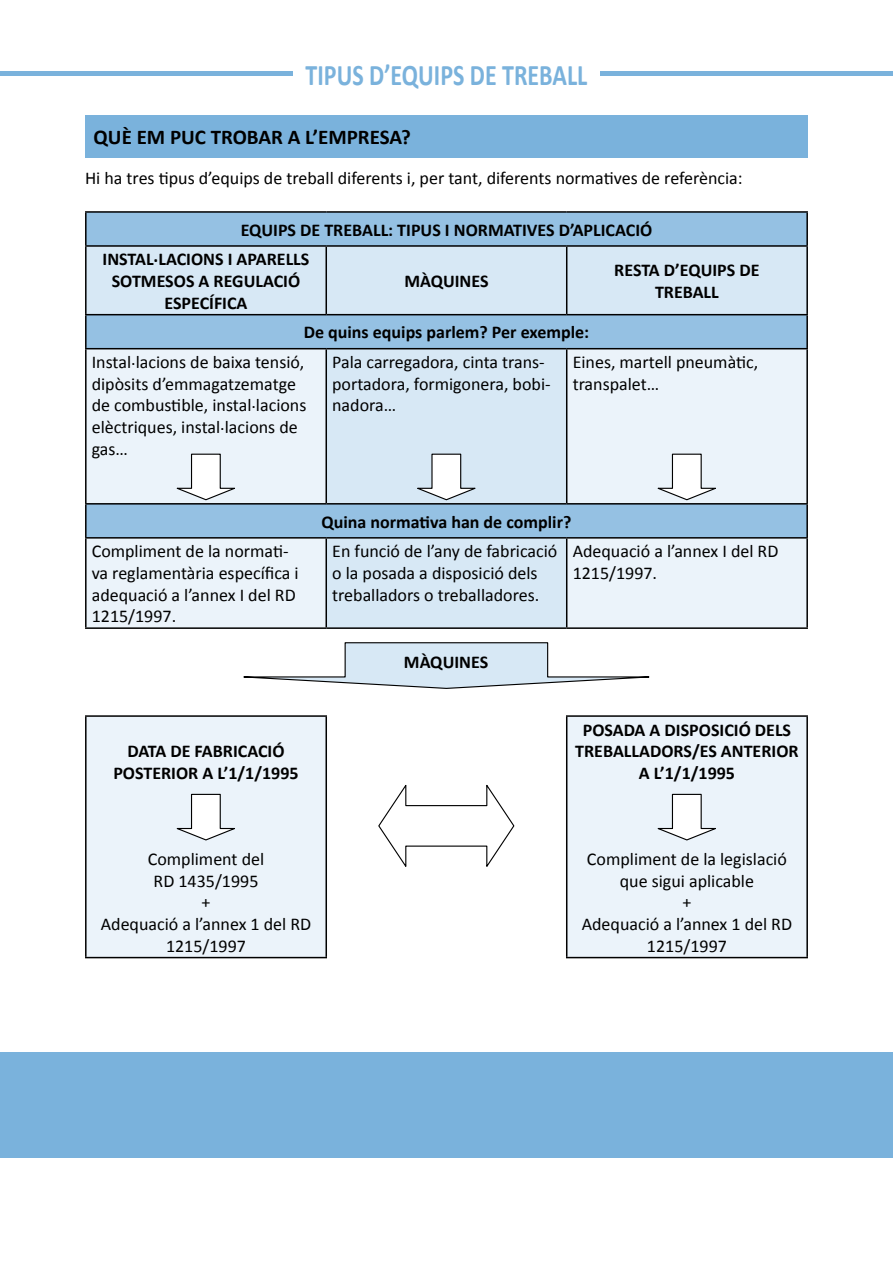
<style>
.page{position:relative;width:893px;height:1263px;background:#fff}
.page>*{position:absolute;margin:0;border:0;box-sizing:border-box;transform-origin:0 0}
.t1{font:700 30px "Calibri";color:#7ab2dc;scale:.8 1}
.t2{font:700 21px "Calibri";color:#000}
.t3{font:18px/21.6px "Calibri";color:#000}
.t4{font:700 18px/21.6px "Calibri";color:#000;text-align:center}
</style>
<div class="page">
<div style="left:0;top:1052px;width:893px;height:106px;background:#7ab2dc"></div>
<div style="left:0;top:71px;width:893px;height:5px;background:#7ab2dc"></div>
<div style="left:293px;top:52px;width:307px;height:43px;background:#fff"></div>
<div style="left:85px;top:115px;width:723px;height:42px;background:#7ab2dc"></div>
<div style="left:87px;top:213px;width:719px;height:32px;background:#95c1e3"></div>
<svg style="left:87px;top:247px;width:719px;height:101px;background:#c0d9ed"></svg>
<svg style="left:87px;top:349px;width:719px;height:278px;background:#dae9f5"></svg>
<hr style="left:85px;top:211px;width:241px;height:2px;background:#000">
<hr style="left:85px;top:213px;width:2px;height:32px;background:#000">
<hr style="left:326px;top:211px;width:241px;height:2px;background:#000">
<hr style="left:567px;top:211px;width:241px;height:2px;background:#000">
<hr style="left:806px;top:213px;width:2px;height:32px;background:#000">
<hr style="left:85px;top:245px;width:241px;height:2px;background:#000">
<hr style="left:85px;top:247px;width:2px;height:67px;background:#000">
<hr style="left:326px;top:245px;width:241px;height:2px;background:#000">
<hr style="left:325px;top:247px;width:2px;height:67px;background:#000">
<hr style="left:567px;top:245px;width:241px;height:2px;background:#000">
<hr style="left:566px;top:247px;width:1px;height:67px;background:#000">
<hr style="left:806px;top:247px;width:2px;height:67px;background:#000">
<hr style="left:85px;top:314px;width:241px;height:1px;background:#000">
<hr style="left:85px;top:315px;width:2px;height:33px;background:#000">
<hr style="left:326px;top:314px;width:241px;height:1px;background:#000">
<hr style="left:567px;top:314px;width:241px;height:1px;background:#000">
<hr style="left:806px;top:315px;width:2px;height:33px;background:#000">
<hr style="left:85px;top:348px;width:241px;height:1px;background:#000">
<hr style="left:85px;top:349px;width:2px;height:154px;background:#000">
<hr style="left:326px;top:348px;width:241px;height:1px;background:#000">
<hr style="left:325px;top:349px;width:2px;height:154px;background:#000">
<hr style="left:567px;top:348px;width:241px;height:1px;background:#000">
<hr style="left:566px;top:349px;width:1px;height:154px;background:#000">
<hr style="left:806px;top:349px;width:2px;height:154px;background:#000">
<hr style="left:85px;top:503px;width:241px;height:2px;background:#000">
<hr style="left:85px;top:505px;width:2px;height:32px;background:#000">
<hr style="left:326px;top:503px;width:241px;height:2px;background:#000">
<hr style="left:567px;top:503px;width:241px;height:2px;background:#000">
<hr style="left:806px;top:505px;width:2px;height:32px;background:#000">
<hr style="left:85px;top:537px;width:241px;height:2px;background:#000">
<hr style="left:85px;top:539px;width:2px;height:88px;background:#000">
<hr style="left:326px;top:537px;width:241px;height:2px;background:#000">
<hr style="left:325px;top:539px;width:2px;height:88px;background:#000">
<hr style="left:567px;top:537px;width:241px;height:2px;background:#000">
<hr style="left:566px;top:539px;width:1px;height:88px;background:#000">
<hr style="left:806px;top:539px;width:2px;height:88px;background:#000">
<hr style="left:85px;top:627px;width:241px;height:2px;background:#000">
<hr style="left:326px;top:627px;width:241px;height:2px;background:#000">
<hr style="left:567px;top:627px;width:241px;height:2px;background:#000">
<svg style="left:87px;top:717px;width:719px;height:240px;fill:#ebf3fa"></svg>
<hr style="left:85px;top:715px;width:242px;height:2px;background:#000">
<hr style="left:85px;top:717px;width:2px;height:240px;background:#000">
<hr style="left:325px;top:717px;width:2px;height:240px;background:#000">
<hr style="left:566px;top:715px;width:242px;height:2px;background:#000">
<hr style="left:566px;top:717px;width:1px;height:240px;background:#000">
<hr style="left:806px;top:717px;width:2px;height:240px;background:#000">
<hr style="left:85px;top:957px;width:242px;height:1px;background:#000">
<hr style="left:566px;top:957px;width:242px;height:1px;background:#000">
<svg style="left:379px;top:782px;width:135px;height:88px"></svg>
<svg style="left:243px;top:642px;width:407px;height:47px"></svg>
<svg style="left:176px;top:453px;width:64px;height:48px"></svg>
<svg style="left:416px;top:453px;width:65px;height:48px"></svg>
<svg style="left:657px;top:453px;width:64px;height:48px"></svg>
<svg style="left:176px;top:793px;width:64px;height:48px"></svg>
<svg style="left:657px;top:793px;width:64px;height:48px"></svg>
<h1 class="t1" style="left:306px;top:56px;width:354px">TIPUS D’EQUIPS DE TREBALL</h1>
<p class="t2" style="left:94px;top:124px;width:319px">QUÈ EM PUC TROBAR A L’EMPRESA?</p>
<p class="t3" style="left:85px;top:167px;width:659px">Hi ha tres tipus d’equips de treball diferents i, per tant, diferents normatives de referència:</p>
<p class="t4" style="left:103px;top:215px;width:551px;line-height:29.7px;text-align:left;text-indent:138px">EQUIPS DE TREBALL: TIPUS I NORMATIVES D’APLICACIÓ<br>INSTAL.LACIONS I APARELLS</p>
<p class="t4" style="left:112px;top:270px;width:190px">SOTMESOS A REGULACIÓ<br>ESPECÍFICA</p>
<p class="t4" style="left:404px;top:270px;width:86px">MÀQUINES</p>
<p class="t4" style="left:614px;top:259px;width:147px">RESTA D’EQUIPS DE<br>TREBALL</p>
<p class="t4" style="left:304px;top:322px;width:287px">De quins equips parlem? Per exemple:</p>
<p class="t3" style="left:92px;top:351px;width:216px">Instal.lacions de baixa tensió, dipòsits d’emmagatzematge de combustible, instal.lacions elèctriques, instal.lacions de gas…</p>
<p class="t3" style="left:332px;top:351px;width:220px">Pala carregadora, cinta trans&shy;portadora, formigonera, bobi&shy;nadora…</p>
<p class="t3" style="left:573px;top:351px;width:187px">Eines, martell pneumàtic, transpalet…</p>
<p class="t4" style="left:321px;top:511px;width:251px">Quina normativa han de complir?</p>
<p class="t3" style="left:92px;top:541px;width:208px">Compliment de la normati&shy;va reglamentària específica i adequació a l’annex I del RD<br>1215/1997.</p>
<p class="t3" style="left:332px;top:541px;width:227px">En funció de l’any de fabricació o la posada a disposició dels treballadors o treballadores.</p>
<p class="t3" style="left:573px;top:541px;width:207px">Adequació a l’annex I del RD<br>1215/1997.</p>
<p class="t4" style="left:113px;top:740px;width:187px">DATA DE FABRICACIÓ<br>POSTERIOR A L’1/1/1995</p>
<p class="t3" style="left:101px;top:848px;width:212px;text-align:center">Compliment del<br>RD 1435/1995<br>+<br>Adequació a l’annex 1 del RD<br>1215/1997</p>
<p class="t4" style="left:404px;top:651px;width:86px">MÀQUINES</p>
<p class="t4" style="left:575px;top:719px;width:225px">POSADA A DISPOSICIÓ DELS<br>TREBALLADORS/ES ANTERIOR<br>A L’1/1/1995</p>
<p class="t3" style="left:582px;top:848px;width:212px;text-align:center">Compliment de la legislació que sigui aplicable<br>+<br>Adequació a l’annex 1 del RD<br>1215/1997</p>
</div>
